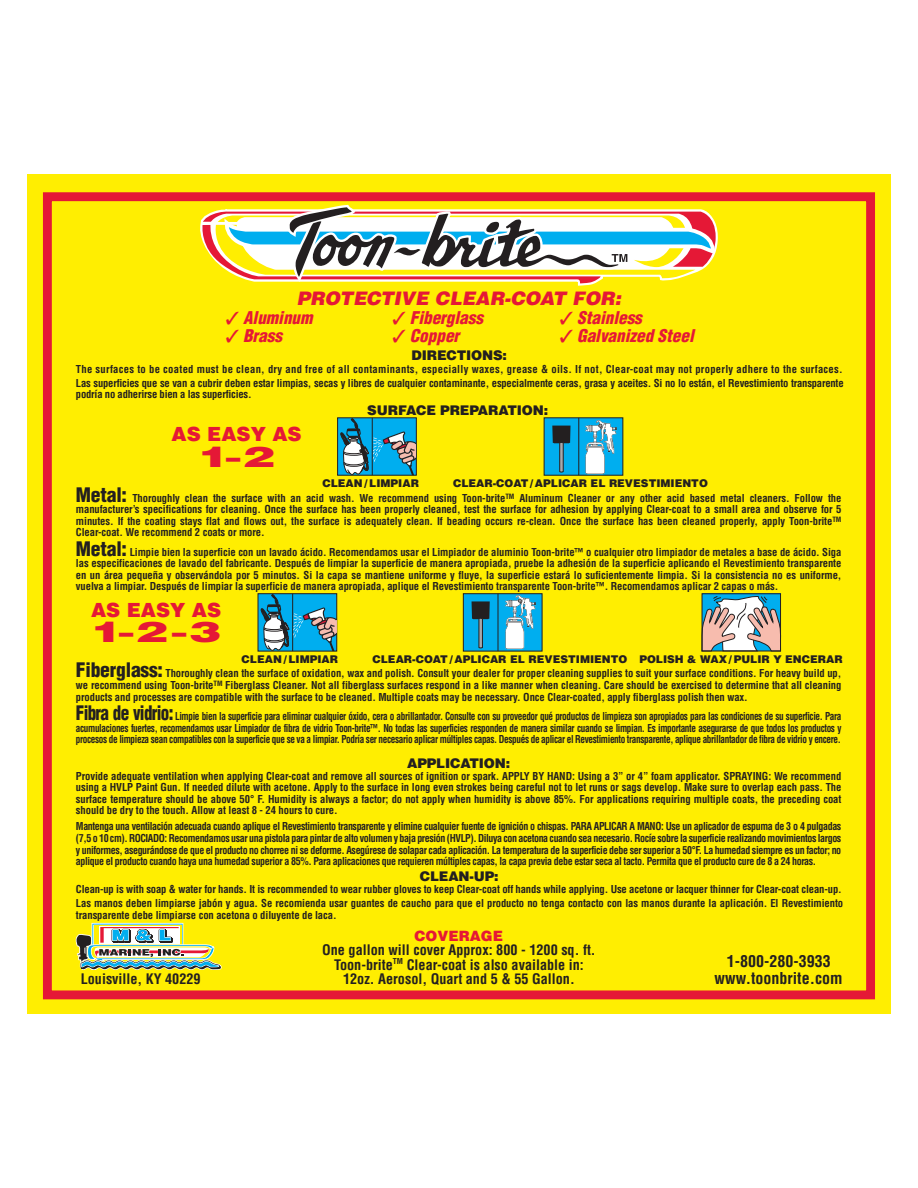
<style>
.page{position:relative;width:918px;height:1188px;background:#fff}
.page>*{position:absolute;margin:0;border:0;box-sizing:border-box;transform-origin:0 0}
.t1{font:900 28.35px "Helvetica";color:#e51836;scale:1.7 1}
.t2{font:900 19.5px "Helvetica";color:#e51836}
.t3{font:italic 900 18.6px "Helvetica";color:#e51836}
.t4{font:italic 900 condensed 17.1px "Helvetica";color:#e51836}
.t5{font:700 condensed 16.05px "Helvetica";color:#231f20}
.t6{font:700 condensed 14.25px/14.7px "Helvetica";color:#231f20;text-align:center}
.t7{font:900 14.25px "Helvetica";color:#e51836}
.t8{font:900 13.35px "Helvetica";letter-spacing:-.01em;color:#231f20}
.t9{font:700 condensed 10.65px/11.6px "Helvetica";letter-spacing:-.01em;color:#231f20;text-align:justify}
.t10{font:700 condensed 10.65px/11.6px "Helvetica";letter-spacing:-.01em;color:#231f20;text-align:justify;scale:.94 1}
.t11{font:700 condensed 10.65px/11.6px "Helvetica";letter-spacing:-.01em;color:#231f20;text-align:justify;scale:.87 1}
.t12{font:900 10.65px "Helvetica";color:#231f20}
.s1{font-weight:900;font-size:19.5px}
</style>
<div class="page">
<div style="left:27px;top:174px;width:864px;height:840px;background:#ffee01"></div>
<div style="left:43px;top:192px;width:832px;height:807px;border:9px solid #e51836"></div>
<svg style="left:75px;top:922px;width:147px;height:48px"></svg>
<div style="left:337px;top:417px;width:80px;height:59px;background:#00aeef;border:1px solid #231f20"></div>
<svg style="left:340px;top:418px;width:76px;height:57px"></svg>
<hr style="left:372px;top:418px;width:1px;height:57px;background:#231f20">
<div style="left:544px;top:417px;width:79px;height:59px;background:#00aeef;border:1px solid #231f20"></div>
<hr style="left:578px;top:418px;width:1px;height:57px;background:#231f20">
<svg style="left:552px;top:426px;width:19px;height:47px"></svg>
<img style="left:585px;top:420px;width:32px;height:54px">
<svg style="left:199px;top:201px;width:519px;height:85px"></svg>
<div style="left:702px;top:593px;width:79px;height:58px;border:1px solid #231f20"></div>
<svg style="left:701px;top:595px;width:81px;height:57px;background:#a8b2b4"></svg>
<svg style="left:258px;top:593px;width:79px;height:59px"></svg>
<svg style="left:260px;top:594px;width:76px;height:57px;background:#369ec6"></svg>
<hr style="left:292px;top:594px;width:1px;height:57px;background:#231f20">
<div style="left:463px;top:593px;width:80px;height:59px;background:#00aeef;border:1px solid #231f20"></div>
<hr style="left:498px;top:594px;width:1px;height:57px;background:#231f20">
<svg style="left:472px;top:601px;width:18px;height:47px"></svg>
<img style="left:505px;top:595px;width:31px;height:55px">
<h3 class="t3" style="left:297px;top:286px;width:326px">PROTECTIVE CLEAR-COAT FOR:</h3>
<h3 class="t4" style="left:225px;top:307px;width:89px">✓ Aluminum</h3>
<h3 class="t4" style="left:392px;top:307px;width:92px">✓ Fiberglass</h3>
<h3 class="t4" style="left:560px;top:307px;width:84px">✓ Stainless</h3>
<h3 class="t4" style="left:225px;top:325px;width:58px">✓ Brass</h3>
<h3 class="t4" style="left:392px;top:325px;width:69px">✓ Copper</h3>
<h3 class="t4" style="left:560px;top:325px;width:136px">✓ Galvanized Steel</h3>
<p class="t8" style="left:412px;top:347px;width:97px">DIRECTIONS:</p>
<p class="t9" style="left:76px;top:362px;width:769px;line-height:13.8px">The surfaces to be coated must be clean, dry and free of all contaminants, especially waxes, grease &amp; oils. If not, Clear-coat may not properly adhere to the surfaces.<br>Las superficies que se van a cubrir deben estar limpias, secas y libres de cualquier contaminante, especialmente ceras, grasa y aceites. Si no lo están, el Revestimiento transparente</p>
<p class="t9" style="left:76px;top:389px;width:177px">podría no adherirse bien a las superficies.</p>
<h2 class="t2" style="left:171px;top:421px;width:132px">AS EASY AS</h2>
<h1 class="t1" style="left:198px;top:438px;width:46px">1–2</h1>
<p class="t8" style="left:367px;top:402px;width:182px">SURFACE PREPARATION:</p>
<p class="t12" style="left:322px;top:477px;width:98px">CLEAN / LIMPIAR</p>
<p class="t12" style="left:453px;top:477px;width:256px">CLEAR-COAT / APLICAR EL REVESTIMIENTO</p>
<p class="t9" style="left:76px;top:492px;width:767px"><span class="s1">Metal:</span> Thoroughly clean the surface with an acid wash. We recommend using Toon-brite<sup>TM</sup> Aluminum Cleaner or any other acid based metal cleaners. Follow the manufacturer’s specifications for cleaning. Once the surface has been properly cleaned, test the surface for adhesion by applying Clear-coat to a small area and observe for 5 minutes. If the coating stays flat and flows out, the surface is adequately clean. If beading occurs re-clean. Once the surface has been cleaned properly, apply Toon-brite<sup>TM </sup>Clear-coat. We recommend 2 coats or more.</p>
<p class="t9" style="left:76px;top:546px;width:767px"><span class="s1">Metal:</span> Limpie bien la superficie con un lavado ácido. Recomendamos usar el Limpiador de aluminio Toon-brite™ o cualquier otro limpiador de metales a base de ácido. Siga las especificaciones de lavado del fabricante. Después de limpiar la superficie de manera apropiada, pruebe la adhesión de la superficie aplicando el Revestimiento transparente en un área pequeña y observándola por 5 minutos. Si la capa se mantiene uniforme y fluye, la superficie estará lo suficientemente limpia. Si la consistencia no es uniforme, vuelva a limpiar. Después de limpiar la superficie de manera apropiada, aplique el Revestimiento transparente Toon-brite™. Recomendamos aplicar 2 capas o más.</p>
<h2 class="t2" style="left:91px;top:597px;width:132px">AS EASY AS</h2>
<h1 class="t1" style="left:91px;top:614px;width:78px">1–2–3</h1>
<p class="t12" style="left:639px;top:653px;width:205px">POLISH &amp; WAX / PULIR Y ENCERAR</p>
<p class="t12" style="left:242px;top:653px;width:98px">CLEAN / LIMPIAR</p>
<p class="t12" style="left:373px;top:653px;width:256px">CLEAR-COAT / APLICAR EL REVESTIMIENTO</p>
<p class="t9" style="left:76px;top:668px;width:767px"><span class="s1">Fiberglass:</span> Thoroughly clean the surface of oxidation, wax and polish. Consult your dealer for proper cleaning supplies to suit your surface conditions. For heavy build up, we recommend using Toon-brite<sup>TM</sup> Fiberglass Cleaner. Not all fiberglass surfaces respond in a like manner when cleaning. Care should be exercised to determine that all cleaning products and processes are compatible with the surface to be cleaned. Multiple coats may be necessary. Once Clear-coated, apply fiberglass polish then wax.</p>
<p class="t11" style="left:76px;top:710px;width:882px"><span class="s1">Fibra de vidrio:</span> Limpie bien la superficie para eliminar cualquier óxido, cera o abrillantador. Consulte con su proveedor qué productos de limpieza son apropiados para las condiciones de su superficie. Para acumulaciones fuertes, recomendamos usar Limpiador de fibra de vidrio Toon-brite™. No todas las superficies responden de manera similar cuando se limpian. Es importante asegurarse de que todos los productos y procesos de limpieza sean compatibles con la superficie que se va a limpiar. Podría ser necesario aplicar múltiples capas. Después de aplicar el Revestimiento transparente, aplique abrillantador de fibra de vidrio y encere.</p>
<p class="t9" style="left:76px;top:770px;width:767px">Provide adequate ventilation when applying Clear-coat and remove all sources of ignition or spark. APPLY BY HAND: Using a 3” or 4” foam applicator. SPRAYING: We recommend using a HVLP Paint Gun. If needed dilute with acetone. Apply to the surface in long even strokes being careful not to let runs or sags develop. Make sure to overlap each pass. The surface temperature should be above 50° F. Humidity is always a factor; do not apply when humidity is above 85%. For applications requiring multiple coats, the preceding coat should be dry to the touch. Allow at least 8 - 24 hours to cure.</p>
<p class="t10" style="left:76px;top:821px;width:816px">Mantenga una ventilación adecuada cuando aplique el Revestimiento transparente y elimine cualquier fuente de ignición o chispas. PARA APLICAR A MANO: Use un aplicador de espuma de 3 o 4 pulgadas (7,5 o 10 cm). ROCIADO: Recomendamos usar una pistola para pintar de alto volumen y baja presión (HVLP). Diluya con acetona cuando sea necesario. Rocíe sobre la superficie realizando movimientos largos y uniformes, asegurándose de que el producto no chorree ni se deforme. Asegúrese de solapar cada aplicación. La temperatura de la superficie debe ser superior a 50°F. La humedad siempre es un factor; no aplique el producto cuando haya una humedad superior a 85%. Para aplicaciones que requieren múltiples capas, la capa previa debe estar seca al tacto. Permita que el producto cure de 8 a 24 horas.</p>
<p class="t8" style="left:407px;top:755px;width:105px">APPLICATION:</p>
<p class="t8" style="left:420px;top:868px;width:80px">CLEAN-UP:</p>
<p class="t9" style="left:76px;top:883px;width:769px;line-height:13.8px">Clean-up is with soap &amp; water for hands. It is recommended to wear rubber gloves to keep Clear-coat off hands while applying. Use acetone or lacquer thinner for Clear-coat clean-up.<br>Las manos deben limpiarse jabón y agua. Se recomienda usar guantes de caucho para que el producto no tenga contacto con las manos durante la aplicación. El Revestimiento</p>
<p class="t9" style="left:76px;top:909px;width:262px">transparente debe limpiarse con acetona o diluyente de laca.</p>
<h3 class="t7" style="left:415px;top:926px;width:90px">COVERAGE</h3>
<h3 class="t6" style="left:322px;top:942px;width:275px">One gallon will cover Approx: 800 - 1200 sq. ft.<br>Toon-brite<sup>TM</sup> Clear-coat is also available in:<br>12oz. Aerosol, Quart and 5 &amp; 55 Gallon.</h3>
<h3 class="t5" style="left:727px;top:951px;width:105px">1-800-280-3933</h3>
<h3 class="t6" style="left:81px;top:972px;width:121px">Louisville, KY 40229</h3>
<h3 class="t5" style="left:714px;top:968px;width:130px">www.toonbrite.com</h3>
</div>
